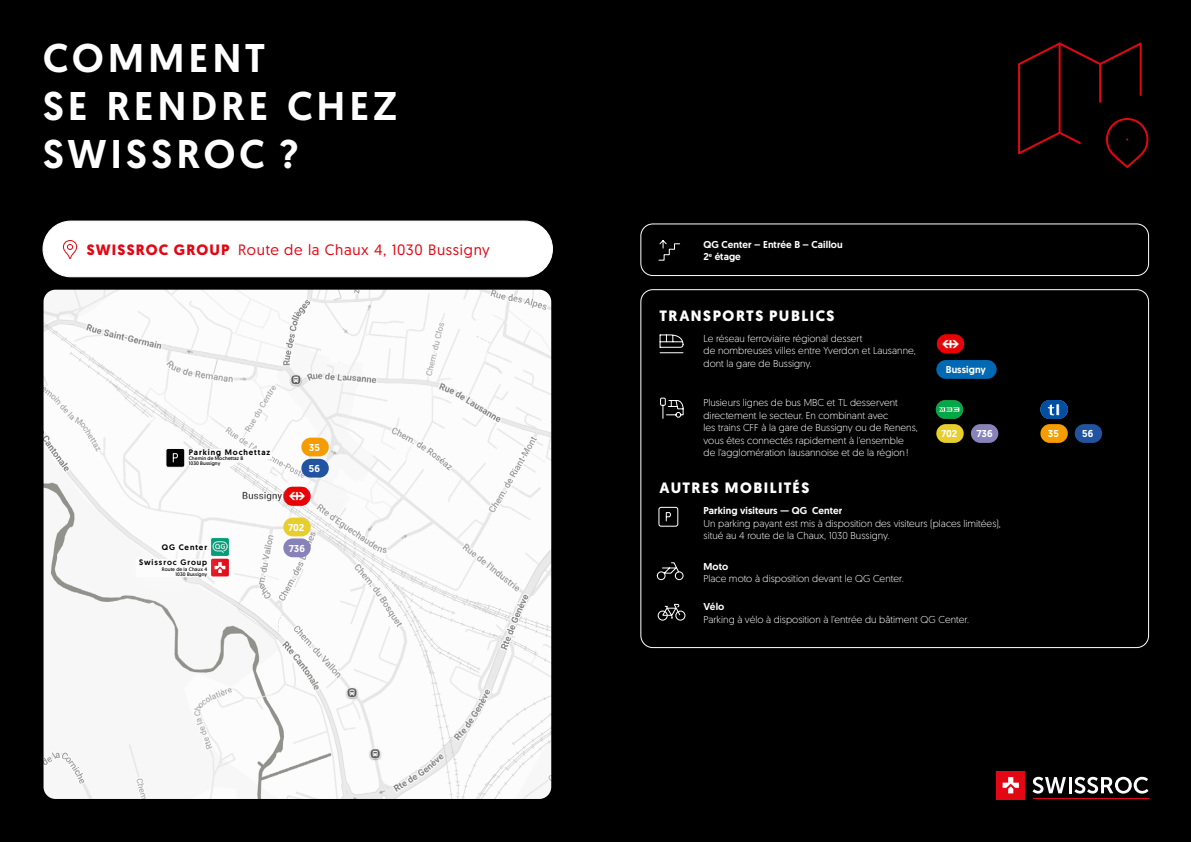
<style>
.page{position:relative;width:1191px;height:842px;background:#000}
.page>*{position:absolute;margin:0;border:0;box-sizing:border-box;transform-origin:0 0}
.t1{font:500 40px/48px "Geomanist";letter-spacing:.11em;color:#fff}
.t2{font:15px "Geomanist";letter-spacing:.045em;color:#e30613}
.t3{font:700 15px "Geomanist";letter-spacing:.095em;color:#fff}
.t4{font:300 10px/12.5px "Geomanist";letter-spacing:.005em;color:#fff}
.t5{font:500 10px/20.8px "Geomanist";letter-spacing:.005em;color:#fff}
.t6{font:500 8px "Geomanist";letter-spacing:.115em;color:#000}
.t7{font:5px/5.2px "Geomanist";letter-spacing:.025em;color:#000}
.s1{font-weight:700}
</style>
<div class="page">
<div style="left:996px;top:771px;width:29px;height:28px;background:#e30613"></div>
<svg style="left:1002px;top:777px;width:17px;height:16px"></svg>
<svg style="left:1032px;top:777px;width:34px;height:17px"></svg>
<hr style="left:1068px;top:777px;width:3px;height:16px;background:#fff">
<svg style="left:1074px;top:777px;width:74px;height:17px"></svg>
<hr style="left:1032px;top:798px;width:116px;height:1px;background:#e30613">
<div style="left:43px;top:221px;width:509px;height:56px;background:#fff;border-radius:28px"></div>
<div style="left:43px;top:221px;width:510px;height:56px;border:1px solid #fff;border-radius:28px"></div>
<svg style="left:63px;top:240px;width:15px;height:19px"></svg>
<img style="left:44px;top:290px;width:507px;height:509px">
<svg style="left:283px;top:487px;width:28px;height:19px"></svg>
<img style="left:287px;top:487px;width:19px;height:19px">
<div style="left:936px;top:360px;width:60px;height:19px;background:#0069b4;border-radius:9px"></div>
<svg style="left:659px;top:334px;width:25px;height:20px"></svg>
<img style="left:935px;top:400px;width:28px;height:19px;border-radius:9px">
<div style="left:1040px;top:400px;width:27px;height:19px;background:#004fa3;border-radius:9px"></div>
<svg style="left:1047px;top:404px;width:8px;height:12px"></svg>
<div style="left:1055px;top:404px;width:4px;height:12px;border:1px solid #004fa3"></div>
<div style="left:936px;top:424px;width:27px;height:19px;background:#e7ce2d;border-radius:9px"></div>
<div style="left:1040px;top:424px;width:27px;height:19px;background:#f59c00;border-radius:9px"></div>
<div style="left:1074px;top:424px;width:28px;height:19px;background:#2253a1;border-radius:9px"></div>
<svg style="left:660px;top:397px;width:24px;height:22px"></svg>
<div style="left:640px;top:223px;width:509px;height:53px;border:1px solid #fff;border-radius:12px"></div>
<div style="left:971px;top:424px;width:27px;height:19px;background:#8782b9;border-radius:9px"></div>
<div style="left:283px;top:518px;width:28px;height:18px;background:#e7ce2d;border-radius:9px"></div>
<div style="left:283px;top:538px;width:28px;height:19px;background:#8782b9;border-radius:9px"></div>
<div style="left:301px;top:438px;width:28px;height:18px;background:#f59c00;border-radius:9px"></div>
<svg style="left:936px;top:334px;width:28px;height:19px"></svg>
<img style="left:941px;top:334px;width:19px;height:19px">
<svg style="left:165px;top:447px;width:107px;height:21px;background:#dad9d9"></svg>
<div style="left:301px;top:459px;width:28px;height:19px;background:#2253a1;border-radius:9px"></div>
<div style="left:91px;top:514px;width:156px;height:107px;background:#fff;opacity:.75"></div>
<div style="left:117px;top:500px;width:126px;height:94px;background:#fff"></div>
<svg style="left:1018px;top:42px;width:131px;height:126px"></svg>
<svg style="left:658px;top:240px;width:22px;height:21px"></svg>
<svg style="left:656px;top:562px;width:28px;height:19px"></svg>
<svg style="left:658px;top:506px;width:21px;height:21px"></svg>
<svg style="left:662px;top:603px;width:19px;height:15px"></svg>
<div style="left:675px;top:610px;width:10px;height:11px;border:1px solid #fff;border-radius:50%"></div>
<div style="left:657px;top:610px;width:10px;height:11px;border:1px solid #fff;border-radius:50%"></div>
<h1 class="t1" style="left:43px;top:34px;width:356px">COMMENT<br>SE RENDRE CHEZ<br>SWISSROC ?</h1>
<h2 class="t2" style="left:87px;top:240px;width:404px"><span class="s1">SWISSROC GROUP</span> Route de la Chaux 4, 1030 Bussigny</h2>
<p class="t6" style="left:189px;top:447px;width:83px">Parking Mochettaz</p>
<p class="t7" style="left:189px;top:455px;width:56px">Chemin de Mochettaz 8<br>1030 Bussigny</p>
<p class="t5" style="left:309px;top:437px;width:12px">35</p>
<p class="t5" style="left:309px;top:458px;width:13px">56</p>
<p class="t6" style="left:162px;top:542px;width:47px">QG Center</p>
<p class="t6" style="left:139px;top:557px;width:70px">Swissroc Group</p>
<p class="t7" style="left:162px;top:566px;width:47px;line-height:5.9px;text-align:right">Route de la Chaux 4<br>1030 Bussigny</p>
<p class="t5" style="left:288px;top:517px;width:18px">702<br>736</p>
<p class="t5" style="left:703px;top:238px;width:141px;line-height:12.5px">QG Center – Entrée B – Caillou<br>2<sup>e</sup> étage</p>
<h2 class="t3" style="left:659px;top:306px;width:176px">TRANSPORTS PUBLICS</h2>
<p class="t4" style="left:703px;top:332px;width:214px">Le réseau ferroviaire régional dessert<br>de nombreuses villes entre Yverdon et Lausanne, dont la gare de Bussigny.</p>
<p class="t4" style="left:703px;top:396px;width:216px">Plusieurs lignes de bus MBC et TL desservent directement le secteur. En combinant avec<br>les trains CFF à la gare de Bussigny ou de Renens, vous êtes connectés rapidement à l'ensemble de l'agglomération lausannoise et de la région!</p>
<p class="t5" style="left:945px;top:359px;width:42px">Bussigny</p>
<p class="t5" style="left:941px;top:423px;width:18px">702</p>
<p class="t5" style="left:1048px;top:423px;width:12px">35</p>
<p class="t5" style="left:1082px;top:423px;width:13px">56</p>
<p class="t5" style="left:976px;top:423px;width:18px">736</p>
<h2 class="t3" style="left:659px;top:478px;width:151px">AUTRES MOBILITÉS</h2>
<p class="t5" style="left:703px;top:500px;width:140px">Parking visiteurs — QG Center</p>
<p class="t4" style="left:703px;top:516px;width:299px">Un parking payant est mis à disposition des visiteurs (places limitées), situé au 4 route de la Chaux, 1030 Bussigny.</p>
<p class="t5" style="left:703px;top:556px;width:26px">Moto</p>
<p class="t4" style="left:703px;top:572px;width:202px">Place moto à disposition devant le QG Center.</p>
<p class="t5" style="left:703px;top:596px;width:22px">Vélo</p>
<p class="t4" style="left:703px;top:612px;width:267px">Parking à vélo à disposition à l’entrée du bâtiment QG Center.</p>
</div>
